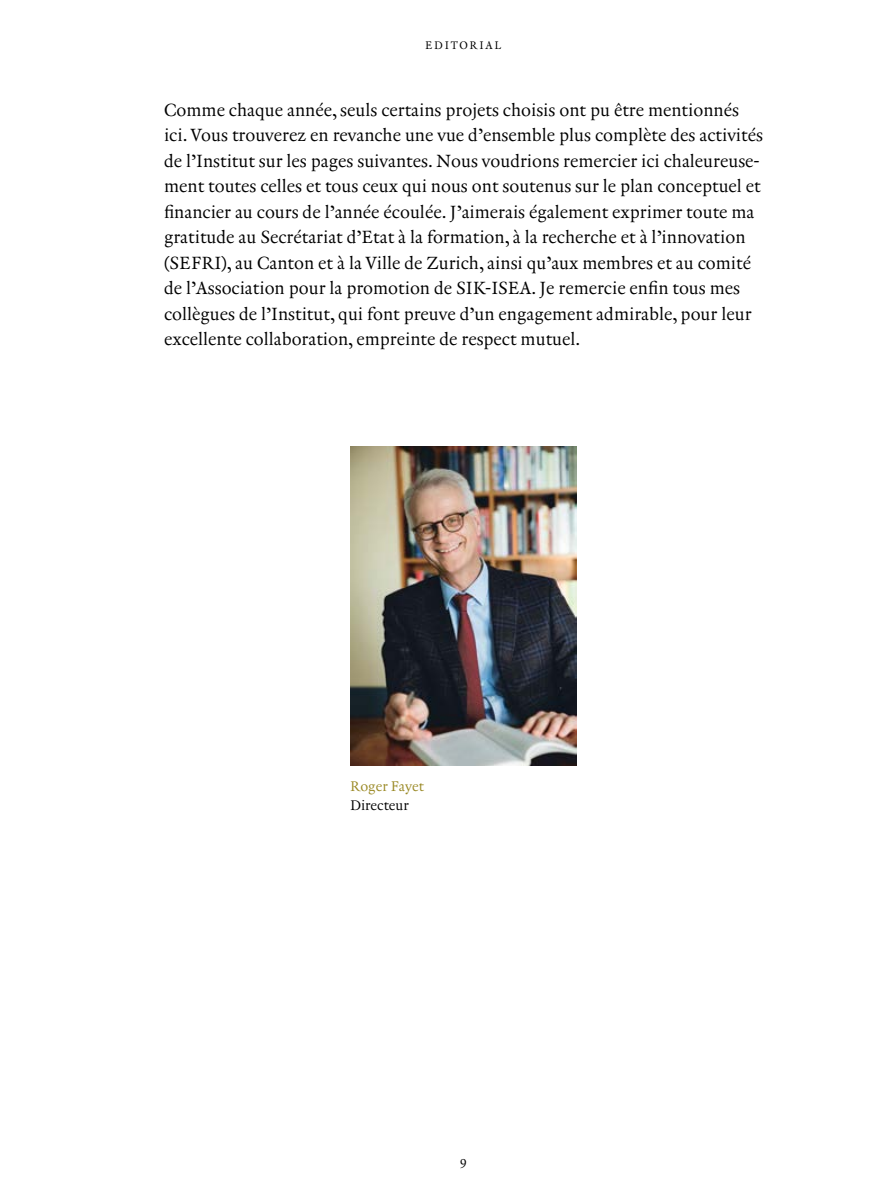
<style>
.page{position:relative;width:893px;height:1191px;background:#fff}
.page>*{position:absolute;margin:0;border:0;box-sizing:border-box;transform-origin:0 0}
.Editorial{font:18px/25.5px "Renard No 3";color:#000}
.Lauftext{font:14.25px "Renard No 3";color:#9a8925}
.Lauftext-2{font:14.25px "Renard No 3";color:#000}
.t1{font:12.75px "Renard No 3";color:#000}
.Rubrik{font:11.25px "Renard No 3";letter-spacing:.15em;color:#000}
</style>
<div class="page">
<img style="left:350px;top:446px;width:227px;height:319px">
<p class="Rubrik" style="left:425px;top:38px;width:78px">EDITORIAL</p>
<p class="Editorial" style="left:164px;top:97px;width:600px">Comme chaque année, seuls certains projets choisis ont pu être mentionnés ici. Vous trouverez en revanche une vue d’ensemble plus complète des activités de l’Institut sur les pages suivantes. Nous voudrions remercier ici chaleureuse&shy;ment toutes celles et tous ceux qui nous ont soutenus sur le plan conceptuel et financier au cours de l’année écoulée. J’aimerais également exprimer toute ma gratitude au Secrétariat d’Etat à la formation, à la recherche et à l’innovation (SEFRI), au Canton et à la Ville de Zurich, ainsi qu’aux membres et au comité de l’Association pour la promotion de SIK-ISEA. Je remercie enfin tous mes collègues de l’Institut, qui font preuve d’un engagement admirable, pour leur excellente collaboration, empreinte de respect mutuel.</p>
<p class="Lauftext" style="left:350px;top:777px;width:75px">Roger Fayet</p>
<p class="Lauftext-2" style="left:350px;top:796px;width:60px">Directeur</p>
<p class="t1" style="left:460px;top:1153px;width:8px">9</p>
</div>
